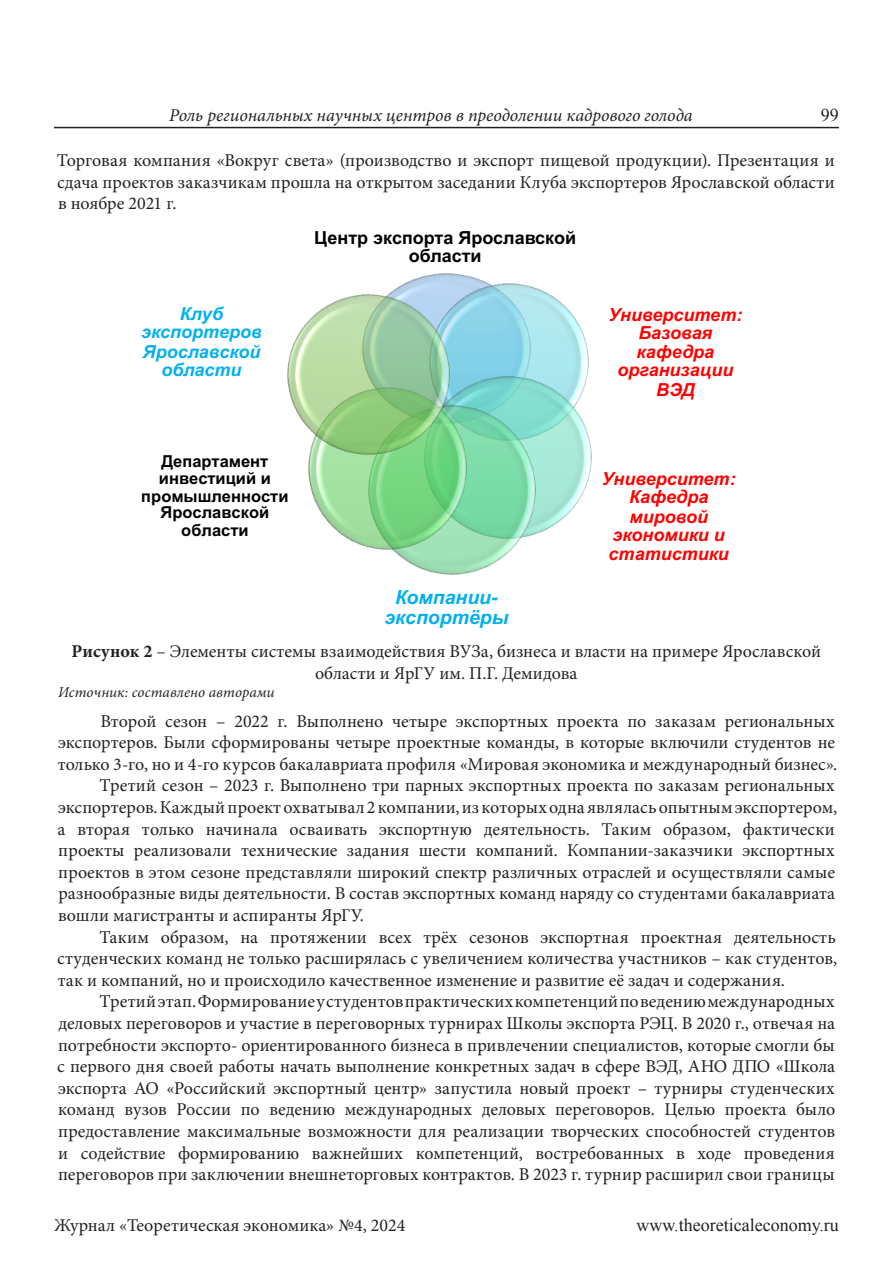
<style>
.page{position:relative;width:893px;height:1263px;background:#fff}
.page>*{position:absolute;margin:0;border:0;box-sizing:border-box;transform-origin:0 0}
.t1{font:italic 700 19.5px/19.5px "Arial";color:#00b0f0;text-align:center}
.Стиль_абзаца_1{font:18px/21.6px "Minion Pro";letter-spacing:.005em;color:#231f20;text-align:justify}
.Заголовок_рис{font:18px/21.6px "Minion Pro";color:#231f20;text-align:center}
.t2{font:italic 700 18px/18.8px "Arial";color:#f00;text-align:center}
.t3{font:italic 18px "Minion Pro";letter-spacing:-.005em;color:#231f20}
.t4{font:italic 700 18px/18.5px "Arial";color:#00b0f0;text-align:center}
.t5{font:700 18px/18px "Arial";color:#000;text-align:center}
.t6{font:18px "Times New Roman";color:#231f20}
.t7{font:700 16.5px/16.5px "Arial";color:#000}
.источник{font:italic 15px "Minion Pro";letter-spacing:.005em;color:#231f20}
.s1{font-weight:700}
</style>
<div class="page">
<hr style="left:54px;top:127px;width:785px;height:1px;background:#231f20">
<img style="left:390px;top:273px;width:98px;height:20px">
<img style="left:429px;top:283px;width:160px;height:93px">
<img style="left:450px;top:376px;width:142px;height:158px">
<img style="left:393px;top:405px;width:144px;height:170px">
<img style="left:308px;top:386px;width:160px;height:164px">
<img style="left:287px;top:293px;width:163px;height:162px">
<p class="t3" style="left:169px;top:103px;width:525px">Роль региональных научных центров в преодолении кадрового голода</p>
<p class="Стиль_абзаца_1" style="left:57px;top:150px;width:779px">Торговая компания «Вокруг света» (производство и экспорт пищевой продукции). Презентация и сдача проектов заказчикам прошла на открытом заседании Клуба экспортеров Ярославской области в ноябре 2021 г.</p>
<p class="t5" style="left:314px;top:229px;width:263px">Центр экспорта Ярославской области</p>
<p class="t6" style="left:821px;top:102px;width:19px">99</p>
<p class="t4" style="left:141px;top:305px;width:122px">Клуб экспортеров<br>Ярославской области</p>
<p class="t7" style="left:159px;top:453px;width:113px">Департамент инвестиций и</p>
<p class="t7" style="left:141px;top:488px;width:149px;text-align:center">промышленности<br>Ярославской</p>
<p class="t7" style="left:181px;top:522px;width:69px">области</p>
<p class="t1" style="left:384px;top:588px;width:125px">Компании&shy;экспортёры</p>
<p class="t2" style="left:608px;top:306px;width:135px">Университет:<br>Базовая кафедра организации<br>ВЭД</p>
<p class="t2" style="left:602px;top:470px;width:135px">Университет:<br>Кафедра мировой экономики и статистики</p>
<p class="Заголовок_рис" style="left:72px;top:640px;width:751px"><span class="s1">Рисунок 2</span> – Элементы системы взаимодействия ВУЗа, бизнеса и власти на примере Ярославской области и ЯрГУ им. П.Г. Демидова</p>
<p class="источник" style="left:58px;top:681px;width:218px">Источник: составлено авторами</p>
<p class="Стиль_абзаца_1" style="left:58px;top:710px;width:781px;text-align:left;text-indent:43px">Второй сезон – 2022 г. Выполнено четыре экспортных проекта по заказам региональных экспортеров. Были сформированы четыре проектные команды, в которые включили студентов не только 3-го, но и 4-го курсов бакалавриата профиля «Мировая экономика и международный бизнес».</p>
<p class="Стиль_абзаца_1" style="left:58px;top:775px;width:781px;text-align:left;text-indent:42px">Третий сезон – 2023 г. Выполнено три парных экспортных проекта по заказам региональных экспортеров. Каждый проект охватывал 2 компании, из которых одна являлась опытным экспортером, а вторая только начинала осваивать экспортную деятельность. Таким образом, фактически проекты реализовали технические задания шести компаний. Компании-заказчики экспортных проектов в этом сезоне представляли широкий спектр различных отраслей и осуществляли самые разнообразные виды деятельности. В состав экспортных команд наряду со студентами бакалавриата вошли магистранты и аспиранты ЯрГУ.</p>
<p class="Стиль_абзаца_1" style="left:57px;top:926px;width:782px;text-indent:42px">Таким образом, на протяжении всех трёх сезонов экспортная проектная деятельность студенческих команд не только расширялась с увеличением количества участников – как студентов, так и компаний, но и происходило качественное изменение и развитие её задач и содержания.</p>
<p class="Стиль_абзаца_1" style="left:57px;top:991px;width:780px;text-indent:42px">Третий этап. Формирование у студентов практических компетенций по ведению международных деловых переговоров и участие в переговорных турнирах Школы экспорта РЭЦ. В 2020 г., отвечая на потребности экспорто- ориентированного бизнеса в привлечении специалистов, которые смогли бы с первого дня своей работы начать выполнение конкретных задач в сфере ВЭД, АНО ДПО «Школа экспорта АО «Российский экспортный центр» запустила новый проект – турниры студенческих команд вузов России по ведению международных деловых переговоров. Целью проекта было предоставление максимальные возможности для реализации творческих способностей студентов и содействие формированию важнейших компетенций, востребованных в ходе проведения переговоров при заключении внешнеторговых контрактов. В 2023 г. турнир расширил свои границы</p>
<p class="Стиль_абзаца_1" style="left:54px;top:1214px;width:353px">Журнал «Теоретическая экономика» №4, 2024</p>
<p class="t6" style="left:636px;top:1213px;width:204px">www.theoreticaleconomy.ru</p>
</div>
